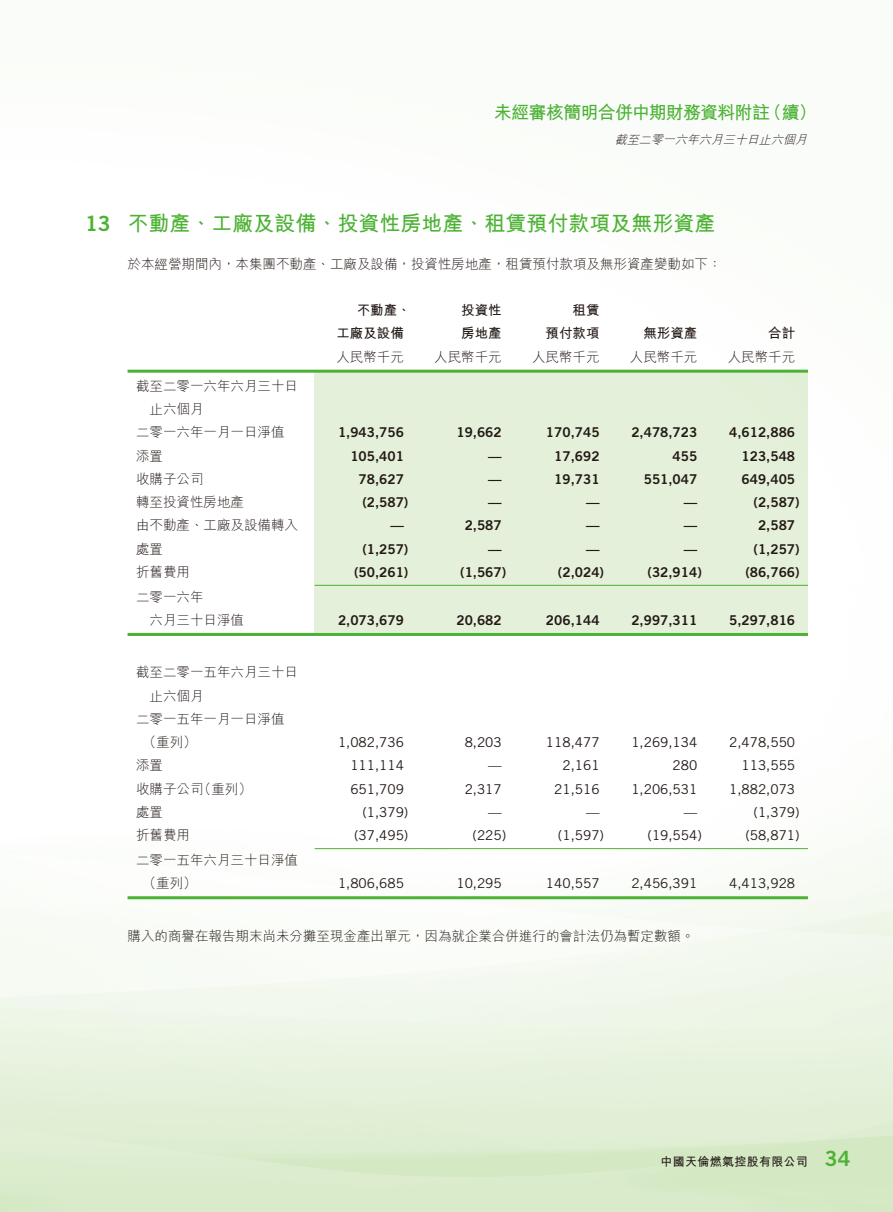
<style>
.page{position:relative;width:893px;height:1212px;background:#fff}
.page>*{position:absolute;margin:0;border:0;box-sizing:border-box;transform-origin:0 0}
.t1{font:700 21px "M Hei HK";color:#4cb234}
.t2{font:21px "Trade Gothic LT Std Bd 2";color:#4cb234}
.t3{font:700 18px "M Hei HK";letter-spacing:-.045em;color:#4cb234}
.t4{font:300 13.5px/24.8px "M Hei HK";color:#231916}
.t5{font:13.5px "Trade Gothic LT Std Bd 2";color:#231916}
.t6{font:13.5px "Trade Gothic LT Std";color:#231916}
.t7{font:700 13.5px "M Hei HK";color:#231916}
.t8{font:italic 300 12px "M Hei HK";color:#231916}
.t9{font:700 12px "M Hei HK";letter-spacing:.025em;color:#231916}
</style>
<div class="page">
<div style="left:315px;top:371px;width:493px;height:263px;background:#e4f0d9"></div>
<hr style="left:128px;top:370px;width:680px;height:3px;background:#4cb234">
<hr style="left:315px;top:585px;width:493px;height:1px;background:#4cb234">
<hr style="left:128px;top:633px;width:680px;height:3px;background:#4cb234">
<hr style="left:315px;top:848px;width:493px;height:1px;background:#4cb234">
<hr style="left:128px;top:896px;width:680px;height:3px;background:#4cb234">
<h2 class="t3" style="left:494px;top:100px;width:278px">未經審核簡明合併中期財務資料附註</h2>
<p class="t8" style="left:615px;top:133px;width:197px">截至二零一六年六月三十日止六個月</p>
<h2 class="t3" style="left:764px;top:100px;width:55px">（續(</h2>
<h1 class="t2" style="left:85px;top:211px;width:27px">13</h1>
<h1 class="t1" style="left:128px;top:208px;width:589px">不動產、工廠及設備、投資性房地產、租賃預付款項及無形資產</h1>
<p class="t4" style="left:128px;top:251px;width:595px">於本經營期間內，本集團不動產、工廠及設備，投資性房地產，租賃預付款項及無形資產變動如下：</p>
<p class="t7" style="left:573px;top:300px;width:28px">租賃</p>
<p class="t7" style="left:357px;top:300px;width:55px">不動產、</p>
<p class="t7" style="left:461px;top:300px;width:42px">投資性</p>
<p class="t7" style="left:336px;top:324px;width:69px">工廠及設備</p>
<p class="t7" style="left:461px;top:324px;width:42px">房地產</p>
<p class="t7" style="left:546px;top:324px;width:55px">預付款項</p>
<p class="t7" style="left:643px;top:324px;width:55px">無形資產</p>
<p class="t7" style="left:768px;top:324px;width:28px">合計</p>
<p class="t4" style="left:336px;top:344px;width:69px">人民幣千元</p>
<p class="t4" style="left:434px;top:344px;width:69px">人民幣千元</p>
<p class="t4" style="left:532px;top:344px;width:69px">人民幣千元</p>
<p class="t4" style="left:630px;top:344px;width:69px">人民幣千元</p>
<p class="t4" style="left:728px;top:344px;width:69px">人民幣千元</p>
<p class="t4" style="left:150px;top:374px;width:150px;line-height:23.2px;text-indent:-14px">截至二零一六年六月三十日止六個月</p>
<p class="t4" style="left:136px;top:420px;width:150px">二零一六年一月一日淨值</p>
<p class="t5" style="left:338px;top:424px;width:67px">1,943,756</p>
<p class="t5" style="left:456px;top:424px;width:47px">19,662</p>
<p class="t5" style="left:546px;top:424px;width:55px">170,745</p>
<p class="t5" style="left:631px;top:424px;width:67px">2,478,723</p>
<p class="t5" style="left:729px;top:424px;width:67px">4,612,886</p>
<p class="t4" style="left:136px;top:443px;width:28px">添置</p>
<p class="t5" style="left:350px;top:447px;width:55px">105,401</p>
<p class="t5" style="left:488px;top:447px;width:15px">—</p>
<p class="t5" style="left:554px;top:447px;width:47px">17,692</p>
<p class="t5" style="left:673px;top:447px;width:26px">455</p>
<p class="t5" style="left:742px;top:447px;width:55px">123,548</p>
<p class="t4" style="left:136px;top:466px;width:69px">收購子公司</p>
<p class="t5" style="left:359px;top:471px;width:47px">78,627</p>
<p class="t5" style="left:488px;top:471px;width:15px">—</p>
<p class="t5" style="left:554px;top:471px;width:47px">19,731</p>
<p class="t5" style="left:644px;top:471px;width:55px">551,047</p>
<p class="t5" style="left:742px;top:471px;width:55px">649,405</p>
<p class="t4" style="left:136px;top:490px;width:110px">轉至投資性房地產</p>
<p class="t5" style="left:362px;top:494px;width:48px">)2,587(</p>
<p class="t5" style="left:488px;top:494px;width:15px">—</p>
<p class="t5" style="left:586px;top:494px;width:15px">—</p>
<p class="t5" style="left:684px;top:494px;width:15px">—</p>
<p class="t5" style="left:754px;top:494px;width:48px">)2,587(</p>
<p class="t4" style="left:136px;top:513px;width:164px">由不動產、工廠及設備轉入</p>
<p class="t5" style="left:390px;top:517px;width:15px">—</p>
<p class="t5" style="left:465px;top:517px;width:39px">2,587</p>
<p class="t5" style="left:586px;top:517px;width:15px">—</p>
<p class="t5" style="left:684px;top:517px;width:15px">—</p>
<p class="t5" style="left:758px;top:517px;width:39px">2,587</p>
<p class="t4" style="left:136px;top:536px;width:28px">處置</p>
<p class="t5" style="left:362px;top:540px;width:48px">)1,257(</p>
<p class="t5" style="left:488px;top:540px;width:15px">—</p>
<p class="t5" style="left:586px;top:540px;width:15px">—</p>
<p class="t5" style="left:684px;top:540px;width:15px">—</p>
<p class="t5" style="left:754px;top:540px;width:48px">)1,257(</p>
<p class="t4" style="left:136px;top:559px;width:69px">折舊費用二零一六年</p>
<p class="t5" style="left:354px;top:564px;width:56px">)50,261(</p>
<p class="t5" style="left:460px;top:564px;width:48px">)1,567(</p>
<p class="t5" style="left:558px;top:564px;width:48px">)2,024(</p>
<p class="t5" style="left:647px;top:564px;width:56px">)32,914(</p>
<p class="t5" style="left:745px;top:564px;width:56px">)86,766(</p>
<p class="t4" style="left:150px;top:607px;width:96px">六月三十日淨值</p>
<p class="t4" style="left:136px;top:660px;width:163px">截至二零一五年六月三十日</p>
<p class="t4" style="left:150px;top:683px;width:55px">止六個月</p>
<p class="t4" style="left:136px;top:706px;width:150px">二零一五年一月一日淨值</p>
<p class="t5" style="left:338px;top:612px;width:67px">2,073,679</p>
<p class="t5" style="left:456px;top:612px;width:47px">20,682</p>
<p class="t5" style="left:546px;top:612px;width:55px">206,144</p>
<p class="t5" style="left:631px;top:612px;width:67px">2,997,311</p>
<p class="t5" style="left:729px;top:612px;width:67px">5,297,816</p>
<p class="t4" style="left:143px;top:730px;width:55px">（重列(</p>
<p class="t6" style="left:338px;top:734px;width:67px">1,082,736</p>
<p class="t6" style="left:465px;top:734px;width:39px">8,203</p>
<p class="t6" style="left:546px;top:734px;width:55px">118,477</p>
<p class="t6" style="left:631px;top:734px;width:67px">1,269,134</p>
<p class="t6" style="left:729px;top:734px;width:67px">2,478,550</p>
<p class="t4" style="left:136px;top:753px;width:28px">添置</p>
<p class="t6" style="left:350px;top:757px;width:55px">111,114</p>
<p class="t6" style="left:488px;top:757px;width:15px">—</p>
<p class="t6" style="left:562px;top:757px;width:39px">2,161</p>
<p class="t6" style="left:673px;top:757px;width:26px">280</p>
<p class="t6" style="left:742px;top:757px;width:55px">113,555</p>
<p class="t4" style="left:198px;top:776px;width:55px">（重列(</p>
<p class="t4" style="left:136px;top:776px;width:69px">收購子公司</p>
<p class="t6" style="left:350px;top:781px;width:55px">651,709</p>
<p class="t6" style="left:465px;top:781px;width:39px">2,317</p>
<p class="t6" style="left:554px;top:781px;width:47px">21,516</p>
<p class="t6" style="left:631px;top:781px;width:67px">1,206,531</p>
<p class="t6" style="left:729px;top:781px;width:67px">1,882,073</p>
<p class="t4" style="left:136px;top:799px;width:28px">處置</p>
<p class="t6" style="left:362px;top:804px;width:48px">)1,379(</p>
<p class="t6" style="left:488px;top:804px;width:15px">—</p>
<p class="t6" style="left:586px;top:804px;width:15px">—</p>
<p class="t6" style="left:684px;top:804px;width:15px">—</p>
<p class="t6" style="left:754px;top:804px;width:48px">)1,379(</p>
<p class="t4" style="left:136px;top:823px;width:163px">折舊費用<br>二零一五年六月三十日淨值</p>
<p class="t6" style="left:354px;top:827px;width:56px">)37,495(</p>
<p class="t6" style="left:472px;top:827px;width:35px">)225(</p>
<p class="t6" style="left:558px;top:827px;width:48px">)1,597(</p>
<p class="t6" style="left:647px;top:827px;width:56px">)19,554(</p>
<p class="t6" style="left:745px;top:827px;width:56px">)58,871(</p>
<p class="t4" style="left:143px;top:871px;width:55px">（重列(</p>
<p class="t4" style="left:128px;top:923px;width:569px">購入的商譽在報告期末尚未分攤至現金產出單元，因為就企業合併進行的會計法仍為暫定數額。</p>
<p class="t6" style="left:338px;top:875px;width:67px">1,806,685</p>
<p class="t6" style="left:456px;top:875px;width:47px">10,295</p>
<p class="t6" style="left:546px;top:875px;width:55px">140,557</p>
<p class="t6" style="left:631px;top:875px;width:67px">2,456,391</p>
<p class="t6" style="left:729px;top:875px;width:67px">4,413,928</p>
<p class="t9" style="left:661px;top:1153px;width:149px">中國天倫燃氣控股有限公司</p>
<h1 class="t2" style="left:825px;top:1145px;width:27px">34</h1>
</div>
